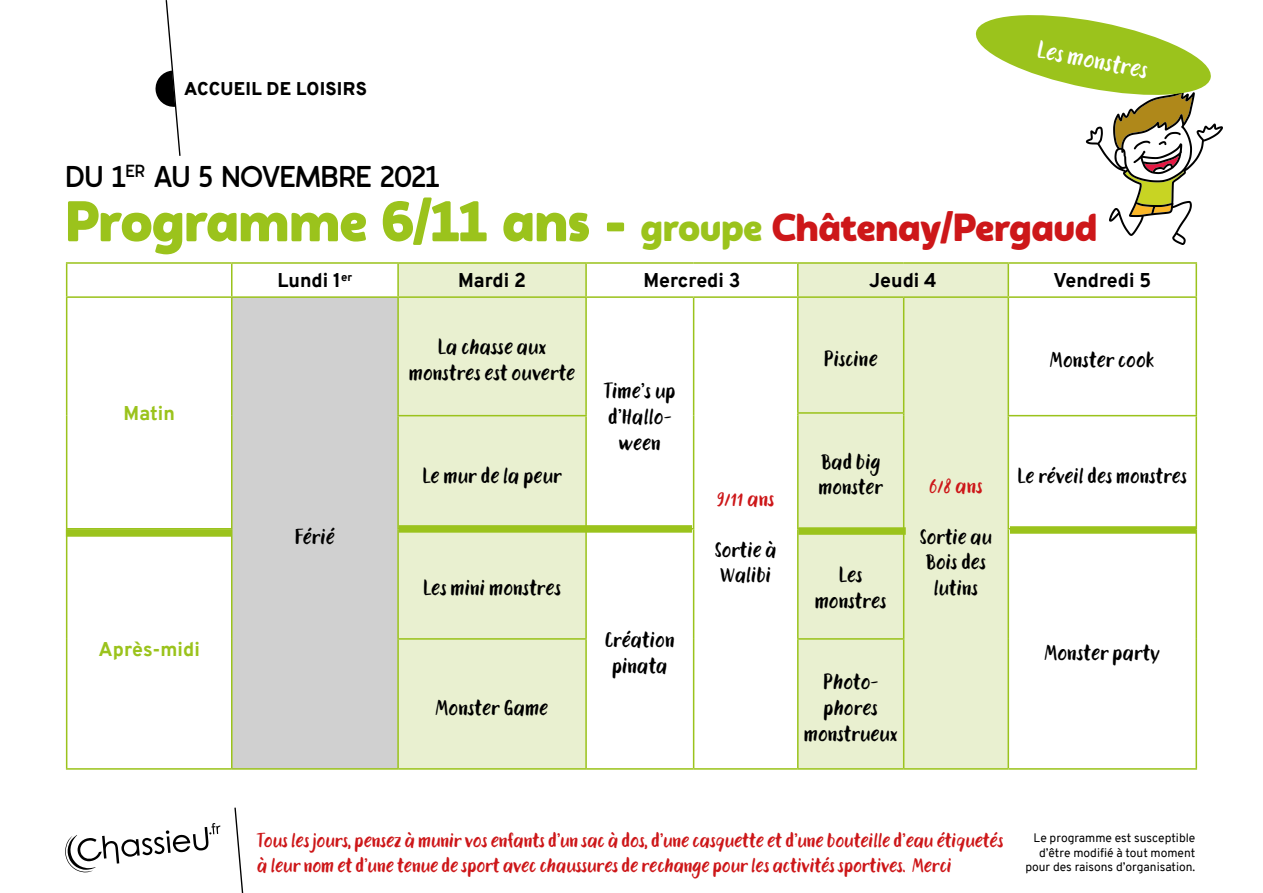
<style>
.page{position:relative;width:1263px;height:893px;background:#fff}
.page>*{position:absolute;margin:0;border:0;box-sizing:border-box;transform-origin:0 0}
.t1{font:900 57px "Auro";letter-spacing:-.005em;color:#9bc31c}
.t2{font:500 30px "Auro";letter-spacing:-.005em;color:#000}
.t3{font:24px "TT Rabbits Dummy";color:#fff}
.t4{font:21.3px/26px "TT Rabbits Dummy";color:#000;text-align:center}
.t5{font:21px/25.5px "TT Rabbits Dummy";color:#000}
.t6{font:21px "TT Rabbits Dummy";color:#cd1719}
.t7{font:19.5px/25.5px "TT Rabbits Dummy";letter-spacing:-.01em;color:#cd1719}
.t8{font:800 19.5px "Overpass";color:#000}
.t9{font:800 19.5px "Overpass";color:#9bc31c}
.t10{font:900 18px "Overpass";letter-spacing:.01em;color:#000}
.t11{font:12px/14.4px "Overpass";color:#000;text-align:right}
.s1{font-size:39px}
.s2{font-size:39px;color:#cd1719}
</style>
<div class="page">
<svg style="left:155px;top:0;width:26px;height:156px"></svg>
<svg style="left:65px;top:823px;width:156px;height:49px"></svg>
<svg style="left:234px;top:807px;width:10px;height:86px"></svg>
<svg style="left:399px;top:264px;width:608px;height:504px;fill:#e9f0d0"></svg>
<div style="left:232px;top:297px;width:166px;height:472px;background:#d0d0d0"></div>
<svg style="left:1009px;top:298px;width:186px;height:470px"></svg>
<hr style="left:66px;top:262px;width:166px;height:2px;background:#9bc31c">
<hr style="left:66px;top:264px;width:1px;height:32px;background:#9bc31c">
<hr style="left:232px;top:262px;width:166px;height:2px;background:#9bc31c">
<hr style="left:231px;top:264px;width:1px;height:32px;background:#9bc31c">
<hr style="left:398px;top:262px;width:188px;height:2px;background:#9bc31c">
<hr style="left:397px;top:264px;width:2px;height:32px;background:#9bc31c">
<hr style="left:586px;top:262px;width:108px;height:2px;background:#9bc31c">
<hr style="left:585px;top:264px;width:2px;height:32px;background:#9bc31c">
<hr style="left:694px;top:262px;width:104px;height:2px;background:#9bc31c">
<hr style="left:798px;top:262px;width:106px;height:2px;background:#9bc31c">
<hr style="left:797px;top:264px;width:1px;height:32px;background:#9bc31c">
<hr style="left:904px;top:262px;width:104px;height:2px;background:#9bc31c">
<hr style="left:1008px;top:262px;width:189px;height:2px;background:#9bc31c">
<hr style="left:1007px;top:264px;width:2px;height:32px;background:#9bc31c">
<hr style="left:1195px;top:264px;width:2px;height:32px;background:#9bc31c">
<hr style="left:66px;top:296px;width:166px;height:2px;background:#9bc31c">
<hr style="left:66px;top:298px;width:1px;height:115px;background:#9bc31c">
<hr style="left:232px;top:296px;width:166px;height:2px;background:#9bc31c">
<hr style="left:231px;top:298px;width:1px;height:115px;background:#9bc31c">
<hr style="left:398px;top:296px;width:188px;height:2px;background:#9bc31c">
<hr style="left:397px;top:298px;width:2px;height:115px;background:#9bc31c">
<hr style="left:586px;top:296px;width:108px;height:2px;background:#9bc31c">
<hr style="left:585px;top:298px;width:2px;height:115px;background:#9bc31c">
<hr style="left:694px;top:296px;width:104px;height:2px;background:#9bc31c">
<hr style="left:693px;top:298px;width:1px;height:115px;background:#9bc31c">
<hr style="left:798px;top:296px;width:106px;height:2px;background:#9bc31c">
<hr style="left:797px;top:298px;width:1px;height:114px;background:#9bc31c">
<hr style="left:904px;top:296px;width:104px;height:2px;background:#9bc31c">
<hr style="left:903px;top:298px;width:1px;height:114px;background:#9bc31c">
<hr style="left:1008px;top:296px;width:189px;height:2px;background:#9bc31c">
<hr style="left:1007px;top:298px;width:2px;height:115px;background:#9bc31c">
<hr style="left:1195px;top:298px;width:2px;height:115px;background:#9bc31c">
<hr style="left:797px;top:412px;width:107px;height:2px;background:#9bc31c">
<hr style="left:66px;top:416px;width:1px;height:112px;background:#9bc31c">
<hr style="left:231px;top:416px;width:1px;height:112px;background:#9bc31c">
<hr style="left:397px;top:415px;width:190px;height:1px;background:#9bc31c">
<hr style="left:397px;top:416px;width:2px;height:112px;background:#9bc31c">
<hr style="left:585px;top:416px;width:2px;height:112px;background:#9bc31c">
<hr style="left:693px;top:416px;width:1px;height:112px;background:#9bc31c">
<hr style="left:797px;top:416px;width:1px;height:112px;background:#9bc31c">
<hr style="left:903px;top:416px;width:1px;height:112px;background:#9bc31c">
<hr style="left:1007px;top:415px;width:190px;height:1px;background:#9bc31c">
<hr style="left:1007px;top:416px;width:2px;height:112px;background:#9bc31c">
<hr style="left:1195px;top:416px;width:2px;height:112px;background:#9bc31c">
<hr style="left:66px;top:528px;width:166px;height:1px;background:#9bc31c">
<hr style="left:66px;top:529px;width:1px;height:110px;background:#9bc31c">
<hr style="left:231px;top:529px;width:1px;height:110px;background:#9bc31c">
<hr style="left:397px;top:528px;width:189px;height:1px;background:#9bc31c">
<hr style="left:397px;top:529px;width:2px;height:109px;background:#9bc31c">
<hr style="left:586px;top:528px;width:108px;height:1px;background:#9bc31c">
<hr style="left:585px;top:529px;width:2px;height:109px;background:#9bc31c">
<hr style="left:693px;top:529px;width:1px;height:110px;background:#9bc31c">
<hr style="left:797px;top:528px;width:107px;height:1px;background:#9bc31c">
<hr style="left:797px;top:529px;width:1px;height:109px;background:#9bc31c">
<hr style="left:903px;top:529px;width:1px;height:109px;background:#9bc31c">
<hr style="left:1007px;top:528px;width:190px;height:1px;background:#9bc31c">
<hr style="left:1007px;top:529px;width:2px;height:110px;background:#9bc31c">
<hr style="left:1195px;top:529px;width:2px;height:110px;background:#9bc31c">
<hr style="left:66px;top:639px;width:1px;height:129px;background:#9bc31c">
<hr style="left:231px;top:639px;width:1px;height:129px;background:#9bc31c">
<hr style="left:397px;top:638px;width:190px;height:2px;background:#9bc31c">
<hr style="left:397px;top:640px;width:2px;height:128px;background:#9bc31c">
<hr style="left:585px;top:640px;width:2px;height:128px;background:#9bc31c">
<hr style="left:693px;top:639px;width:1px;height:129px;background:#9bc31c">
<hr style="left:797px;top:638px;width:107px;height:2px;background:#9bc31c">
<hr style="left:797px;top:640px;width:1px;height:128px;background:#9bc31c">
<hr style="left:903px;top:640px;width:1px;height:128px;background:#9bc31c">
<hr style="left:1007px;top:639px;width:2px;height:129px;background:#9bc31c">
<hr style="left:1195px;top:639px;width:2px;height:129px;background:#9bc31c">
<hr style="left:66px;top:768px;width:166px;height:2px;background:#9bc31c">
<hr style="left:232px;top:768px;width:166px;height:2px;background:#9bc31c">
<hr style="left:398px;top:768px;width:188px;height:2px;background:#9bc31c">
<hr style="left:586px;top:768px;width:108px;height:2px;background:#9bc31c">
<hr style="left:694px;top:768px;width:104px;height:2px;background:#9bc31c">
<hr style="left:798px;top:768px;width:106px;height:2px;background:#9bc31c">
<hr style="left:904px;top:768px;width:104px;height:2px;background:#9bc31c">
<hr style="left:1008px;top:768px;width:189px;height:2px;background:#9bc31c">
<div style="left:66px;top:529px;width:166px;height:8px;background:#9bc31c"></div>
<svg style="left:975px;top:15px;width:248px;height:230px"></svg>
<div style="left:399px;top:525px;width:293px;height:8px;background:#9bc31c"></div>
<div style="left:1010px;top:526px;width:186px;height:8px;background:#9bc31c"></div>
<div style="left:798px;top:527px;width:108px;height:8px;background:#9bc31c"></div>
<p class="t10" style="left:184px;top:75px;width:184px">ACCUEIL DE LOISIRS</p>
<p class="t3" style="left:1041px;top:33px;width:114px;rotate:11deg">Les monstres</p>
<h2 class="t2" style="left:66px;top:158px;width:375px">DU 1<sup>ER</sup> AU 5 NOVEMBRE 2021</h2>
<h1 class="t1" style="left:66px;top:186px;width:1033px">Programme 6/11 ans - <span class="s1">groupe</span> <span class="s2">Châtenay/Pergaud</span></h1>
<p class="t9" style="left:124px;top:399px;width:53px">Matin</p>
<p class="t9" style="left:99px;top:635px;width:103px">Après-midi</p>
<p class="t8" style="left:278px;top:267px;width:76px">Lundi 1<sup>er</sup></p>
<p class="t8" style="left:458px;top:267px;width:69px">Mardi 2</p>
<p class="t8" style="left:643px;top:267px;width:99px">Mercredi 3</p>
<p class="t8" style="left:869px;top:267px;width:69px">Jeudi 4</p>
<p class="t8" style="left:1053px;top:267px;width:99px">Vendredi 5</p>
<p class="t4" style="left:295px;top:524px;width:41px">Férié</p>
<p class="t4" style="left:409px;top:334px;width:168px">La chasse aux monstres est ouverte</p>
<p class="t4" style="left:604px;top:378px;width:73px">Time’s up d’Hallo&shy;ween</p>
<p class="t4" style="left:824px;top:346px;width:55px">Piscine</p>
<p class="t4" style="left:1050px;top:347px;width:105px">Monster cook</p>
<p class="t5" style="left:818px;top:449px;width:66px">Bad big monster</p>
<p class="t4" style="left:422px;top:463px;width:141px">Le mur de la peur</p>
<p class="t5" style="left:1017px;top:463px;width:171px">Le réveil des monstres</p>
<p class="t6" style="left:929px;top:471px;width:55px">6/8 ans</p>
<p class="t5" style="left:920px;top:524px;width:74px;text-align:center">Sortie au<br>Bois des lutins</p>
<p class="t6" style="left:717px;top:484px;width:59px">9/11 ans</p>
<p class="t5" style="left:715px;top:537px;width:63px">Sortie à<br>Walibi</p>
<p class="t4" style="left:815px;top:562px;width:73px">Les monstres</p>
<p class="t4" style="left:423px;top:574px;width:140px">Les mini monstres</p>
<p class="t4" style="left:436px;top:695px;width:114px">Monster Game</p>
<p class="t4" style="left:605px;top:627px;width:71px">Création pinata</p>
<p class="t4" style="left:804px;top:669px;width:95px">Photo&shy;phores monstrueux</p>
<p class="t4" style="left:1045px;top:639px;width:117px">Monster party</p>
<p class="t7" style="left:257px;top:827px;width:748px">Tous les jours, pensez à munir vos enfants d’un sac à dos, d’une casquette et d’une bouteille d’eau étiquetés à leur nom et d’une tenue de sport avec chaussures de rechange pour les activités sportives. Merci</p>
<p class="t11" style="left:1025px;top:831px;width:171px">Le programme est susceptible d’être modifié à tout moment pour des raisons d’organisation.</p>
</div>
